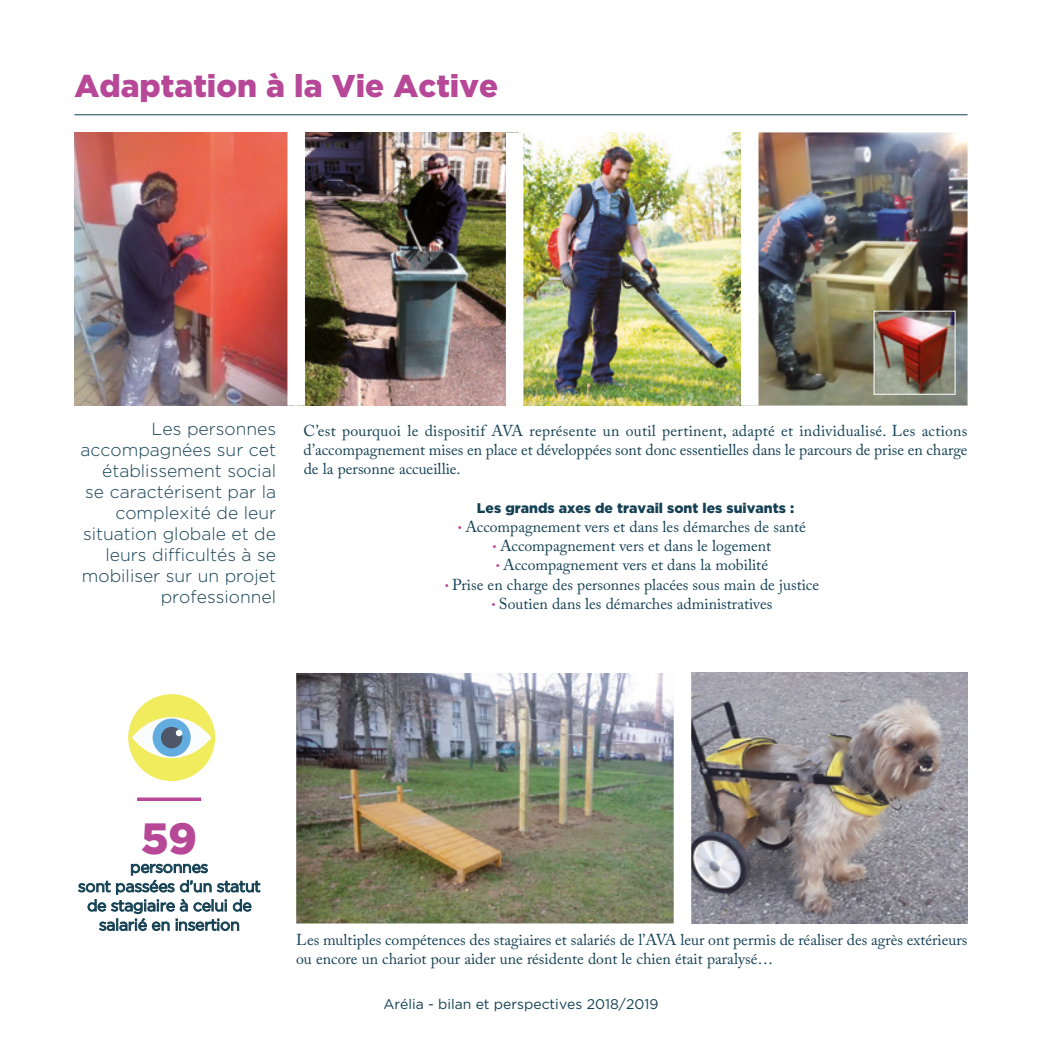
<style>
.page{position:relative;width:1042px;height:1042px;background:#fff}
.page>*{position:absolute;margin:0;border:0;box-sizing:border-box;transform-origin:0 0}
.t1{font:900 43.75px "Gotham";color:#b74897}
.t2{font:900 31.5px "Gotham";color:#b74897}
.t3{font:300 17.5px/21px "Gotham";color:#154154;text-align:right}
.t4{font:15.75px/19.2px "Adobe Caslon Pro";color:#154154}
.t5{font:15.75px/19.2px "Gotham";letter-spacing:-.025em;color:#154154;text-align:center}
.t6{font:900 14px "Gotham";color:#154154}
.t7{font:14px "Gotham";color:#154154}
.s1{font-size:12.25px;color:#b74897}
</style>
<div class="page">
<img style="left:74px;top:132px;width:213px;height:273px">
<img style="left:305px;top:132px;width:201px;height:273px">
<img style="left:523px;top:132px;width:218px;height:273px">
<img style="left:758px;top:132px;width:209px;height:273px">
<img style="left:296px;top:673px;width:378px;height:250px">
<hr style="left:74px;top:114px;width:893px;height:1px;background:#154154">
<img style="left:691px;top:673px;width:276px;height:250px">
<img style="left:875px;top:313px;width:78px;height:80px">
<div style="left:873px;top:311px;width:82px;height:84px;border:1px solid #fff"></div>
<svg style="left:78px;top:864px;width:182px;height:67px"></svg>
<div style="left:128px;top:694px;width:87px;height:87px;background:#f0ec5e;border-radius:50%"></div>
<svg style="left:132px;top:710px;width:79px;height:55px"></svg>
<svg style="left:137px;top:797px;width:64px;height:4px"></svg>
<h2 class="t2" style="left:74px;top:68px;width:425px">Adaptation à la Vie Active</h2>
<p class="t3" style="left:80px;top:418px;width:197px">Les personnes accompagnées sur cet établissement social se caractérisent par la complexité de leur situation globale et de leurs difficultés à se mobiliser sur un projet professionnel</p>
<p class="t4" style="left:304px;top:423px;width:665px;text-align:justify">C’est pourquoi le dispositif AVA représente un outil pertinent, adapté et individualisé. Les actions d’accompagnement mises en place et développées sont donc essentielles dans le parcours de prise en charge de la personne accueillie.</p>
<p class="t6" style="left:477px;top:500px;width:319px">Les grands axes de travail sont les suivants :</p>
<p class="t4" style="left:458px;top:519px;width:349px"><span class="s1">•</span> Accompagnement vers et dans les démarches de santé</p>
<p class="t4" style="left:492px;top:538px;width:280px"><span class="s1">•</span> Accompagnement vers et dans le logement</p>
<p class="t4" style="left:496px;top:557px;width:274px"><span class="s1">•</span> Accompagnement vers et dans la mobilité</p>
<p class="t4" style="left:445px;top:577px;width:376px"><span class="s1">•</span> Prise en charge des personnes placées sous main de justice</p>
<p class="t4" style="left:491px;top:596px;width:282px"><span class="s1">•</span> Soutien dans les démarches administratives</p>
<h1 class="t1" style="left:141px;top:813px;width:57px">59</h1>
<p class="t5" style="left:78px;top:857px;width:184px">personnes<br>sont passées d’un statut de stagiaire à celui de salarié en insertion</p>
<p class="t4" style="left:296px;top:932px;width:673px">Les multiples compétences des stagiaires et salariés de l’AVA leur ont permis de réaliser des agrès extérieurs ou encore un chariot pour aider une résidente dont le chien était paralysé…</p>
<p class="t7" style="left:383px;top:996px;width:276px">arélia - bilan et perspectives 2018/2019</p>
</div>
